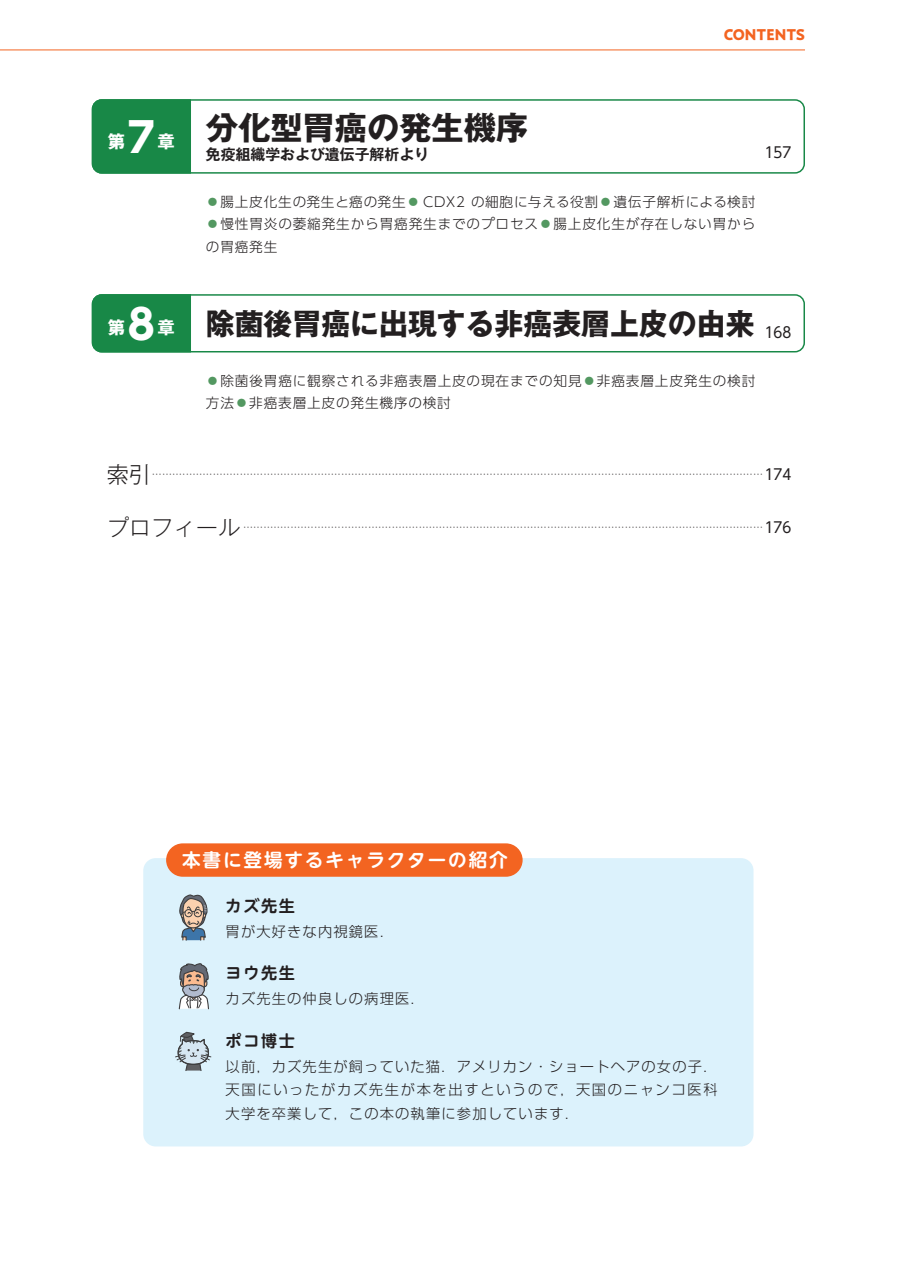
<style>
.page{position:relative;width:903px;height:1275px;background:#fff}
.page>*{position:absolute;margin:0;border:0;box-sizing:border-box;transform-origin:0 0}
.t1{font:700 40.95px "UD Shin Go Pr 6 N";color:#fff}
.t2{font:700 32.2px "Gothic MB101 Pr 6 N";color:#231f20}
.t3{font:700 29.75px "Gothic MB101 Pr 6 N";color:#231f20}
.t4{font:300 22.4px "Gothic MB101 Pr 6 N";color:#231f20}
.t5{font:700 18.55px "UD Shin M Go Pr 6 N De";letter-spacing:.1em;color:#fff}
.t6{font:700 17.32px "Gothic MB101 Pr 6 N";color:#fff}
.t7{font:700 16.1px "UD Shin M Go Pr 6 N De";letter-spacing:.1em;color:#231f20}
.t8{font:700 14.88px "Gothic MB101 Pr 6 N De";color:#231f20}
.t9{font:14.88px "UD Shin Go C Oeiz Pr 6 N";color:#231f20}
.t10{font:700 14.88px "PA1 Gothic Std N";color:#f36421}
.t11{font:300 14.17px/23.6px "Shin Go Pr 6 N";letter-spacing:.08em;color:#231f20;text-align:justify}
.t12{font:300 13.65px/22.4px "UD Shin Go Pr 6 N";letter-spacing:.06em;color:#231f20;text-align:justify}
.t13{font:300 4.73px "UD Shin Go Pr 6 N";color:#231f20}
.s1{color:#539861}
.s2{font-size:17.32px;color:#fff}
</style>
<div class="page">
<div style="left:92px;top:99px;width:713px;height:75px;border:1px solid #188847;border-radius:9px"></div>
<div style="left:91px;top:99px;width:101px;height:75px;background:#188847"></div>
<div style="left:92px;top:294px;width:713px;height:58px;border:1px solid #188847;border-radius:9px"></div>
<div style="left:91px;top:294px;width:101px;height:59px;background:#188847"></div>
<div style="left:143px;top:858px;width:610px;height:288px;background:#dcf2fc;border-radius:12px"></div>
<div style="left:166px;top:843px;width:357px;height:34px;background:#f36421;border-radius:17px"></div>
<svg style="left:175px;top:963px;width:37px;height:108px"></svg>
<svg style="left:179px;top:894px;width:29px;height:47px"></svg>
<hr style="left:0;top:50px;width:805px;height:1px;background:#f36421">
<h3 class="t10" style="left:724px;top:25px;width:83px">CONTENTS</h3>
<h1 class="t1" style="left:128px;top:104px;width:29px">7</h1>
<h2 class="t2" style="left:157px;top:100px;width:372px"><sub>章</sub> 分化型胃癌の発生機序</h2>
<h3 class="t6" style="left:108px;top:127px;width:19px">第</h3>
<h3 class="t8" style="left:206px;top:142px;width:225px">免疫組織学および遺伝子解析より</h3>
<h3 class="t9" style="left:765px;top:141px;width:28px">157</h3>
<h3 class="t12" style="left:206px;top:190px;width:551px"><span class="s1">⃝</span>腸上皮化生の発生と癌の発生<span class="s1">⃝</span> CDX2 の細胞に与える役割<span class="s1">⃝</span>遺伝子解析による検討<span class="s1">⃝</span>慢性胃炎の萎縮発生から胃癌発生までのプロセス<span class="s1">⃝</span>腸上皮化生が存在しない胃からの胃癌発生</h3>
<h1 class="t1" style="left:128px;top:291px;width:29px">8</h1>
<h3 class="t3" style="left:157px;top:299px;width:635px"><span class="s2">章</span> 除菌後胃癌に出現する非癌表層上皮の由来 <sub>168</sub></h3>
<h3 class="t12" style="left:206px;top:369px;width:551px"><span class="s1">⃝</span>除菌後胃癌に観察される非癌表層上皮の現在までの知見<span class="s1">⃝</span>非癌表層上皮発生の検討方法<span class="s1">⃝</span>非癌表層上皮の発生機序の検討</h3>
<h3 class="t6" style="left:108px;top:313px;width:19px">第</h3>
<h3 class="t4" style="left:107px;top:455px;width:46px">索引</h3>
<p class="t13" style="left:153px;top:470px;width:611px">•••••••••••••••••••••••••••••••••••••••••••••••••••••••••••••••••••••••••••••••••••••••••••••••••••••••••••••••••••••••••••••••••••••••••••••••••••••••••••••••••••••••••••••••••••••</p>
<h3 class="t9" style="left:765px;top:462px;width:28px">174</h3>
<h3 class="t4" style="left:107px;top:509px;width:135px">プロフィール</h3>
<p class="t13" style="left:244px;top:523px;width:520px">••••••••••••••••••••••••••••••••••••••••••••••••••••••••••••••••••••••••••••••••••••••••••••••••••••••••••••••••••••••••••••••••••••••••••••••••••••••••••</p>
<h3 class="t9" style="left:765px;top:516px;width:28px">176</h3>
<h3 class="t5" style="left:182px;top:844px;width:327px">本書に登場するキャラクターの紹介</h3>
<h3 class="t7" style="left:226px;top:892px;width:71px">カズ先生</h3>
<h3 class="t11" style="left:226px;top:919px;width:170px">胃が大好きな内視鏡医．</h3>
<h3 class="t7" style="left:226px;top:959px;width:71px">ヨウ先生</h3>
<h3 class="t11" style="left:226px;top:985px;width:201px">カズ先生の仲良しの病理医．</h3>
<h3 class="t7" style="left:226px;top:1027px;width:71px">ポコ博士</h3>
<h3 class="t11" style="left:226px;top:1053px;width:493px">以前，カズ先生が飼っていた猫．アメリカン・ショートヘアの女の子．天国にいったがカズ先生が本を出すというので，天国のニャンコ医科大学を卒業して，この本の執筆に参加しています．</h3>
</div>
